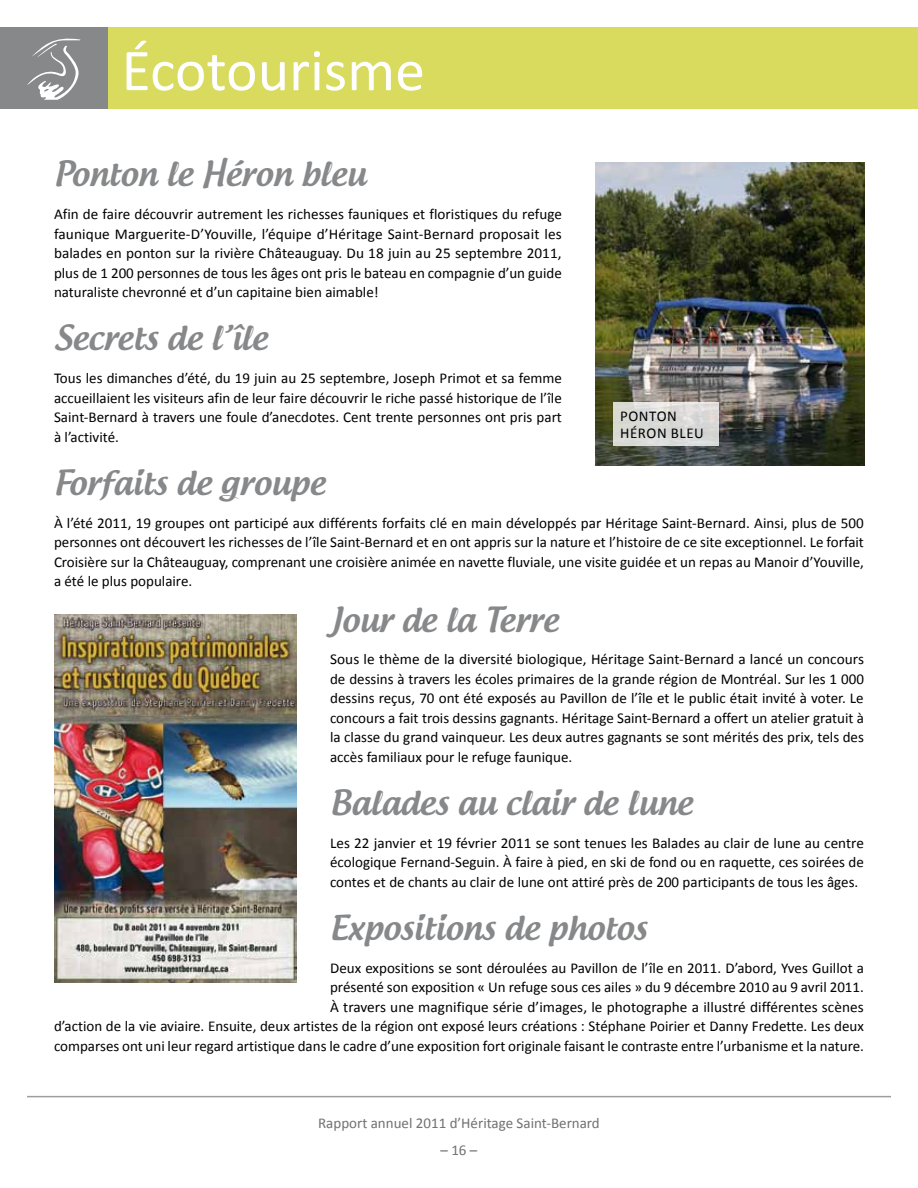
<style>
.page{position:relative;width:918px;height:1188px;background:#fff}
.page>*{position:absolute;margin:0;border:0;box-sizing:border-box;transform-origin:0 0}
.t1{font:60px "Calibri";color:#fff}
.t2{font:500 33px "Androgyne";color:#87888a}
.t3{font:15px/19.5px "Calibri";color:#000;text-align:justify}
.t4{font:15px "Calibri";color:#707172}
</style>
<div class="page">
<div style="left:95px;top:27px;width:823px;height:81px;background:#d8db5d"></div>
<div style="left:0;top:27px;width:108px;height:81px;background:#87888a"></div>
<svg style="left:27px;top:38px;width:54px;height:62px"></svg>
<hr style="left:27px;top:1096px;width:864px;height:1px;background:#9c9e9f">
<img style="left:596px;top:162px;width:269px;height:304px">
<img style="left:54px;top:614px;width:242px;height:368px">
<svg style="left:613px;top:402px;width:106px;height:44px;background:#dadad8"></svg>
<h1 class="t1" style="left:122px;top:32px;width:305px">Écotourisme</h1>
<h2 class="t2" style="left:54px;top:153px;width:314px">Ponton le Héron bleu</h2>
<p class="t3" style="left:54px;top:204px;width:509px">Afin de faire découvrir autrement les richesses fauniques et floristiques du refuge faunique Marguerite-D’Youville, l’équipe d’Héritage Saint-Bernard proposait les balades en ponton sur la rivière Châteauguay. Du 18 juin au 25 septembre 2011, plus de 1 200 personnes de tous les âges ont pris le bateau en compagnie d’un guide naturaliste chevronné et d’un capitaine bien aimable!</p>
<h2 class="t2" style="left:54px;top:317px;width:215px">Secrets de l’île</h2>
<p class="t3" style="left:54px;top:368px;width:510px">Tous les dimanches d’été, du 19 juin au 25 septembre, Joseph Primot et sa femme accueillaient les visiteurs afin de leur faire découvrir le riche passé historique de l’île Saint-Bernard à travers une foule d’anecdotes. Cent trente personnes ont pris part à l’activité.</p>
<h2 class="t2" style="left:54px;top:461px;width:273px">Forfaits de groupe</h2>
<p class="t3" style="left:54px;top:513px;width:811px">À l’été 2011, 19 groupes ont participé aux différents forfaits clé en main développés par Héritage Saint-Bernard. Ainsi, plus de 500 personnes ont découvert les richesses de l’île Saint-Bernard et en ont appris sur la nature et l’histoire de ce site exceptionnel. Le forfait Croisière sur la Châteauguay, comprenant une croisière animée en navette fluviale, une visite guidée et un repas au Manoir d’Youville, a été le plus populaire.</p>
<p class="t3" style="left:620px;top:408px;width:20px;line-height:16.5px">Ponton<br>Héron</p>
<p class="t3" style="left:671px;top:423px;width:9px">bleu</p>
<h2 class="t2" style="left:330px;top:599px;width:230px">Jour de la Terre</h2>
<p class="t3" style="left:330px;top:650px;width:535px">Sous le thème de la diversité biologique, Héritage Saint-Bernard a lancé un concours de dessins à travers les écoles primaires de la grande région de Montréal. Sur les 1 000 dessins reçus, 70 ont été exposés au Pavillon de l’île et le public était invité à voter. Le concours a fait trois dessins gagnants. Héritage Saint-Bernard a offert un atelier gratuit à la classe du grand vainqueur. Les deux autres gagnants se sont mérités des prix, tels des accès familiaux pour le refuge faunique.</p>
<h2 class="t2" style="left:330px;top:781px;width:364px">Balades au clair de lune</h2>
<p class="t3" style="left:330px;top:833px;width:535px">Les 22 janvier et 19 février 2011 se sont tenues les Balades au clair de lune au centre écologique Fernand-Seguin. À faire à pied, en ski de fond ou en raquette, ces soirées de contes et de chants au clair de lune ont attiré près de 200 participants de tous les âges.</p>
<h2 class="t2" style="left:330px;top:906px;width:319px">Expositions de photos</h2>
<p class="t3" style="left:54px;top:958px;width:812px;text-align:right">Deux expositions se sont déroulées au Pavillon de l’île en 2011. D’abord, Yves Guillot a<br>présenté son exposition « Un refuge sous ces ailes » du 9 décembre 2010 au 9 avril 2011.<br>À travers une magnifique série d’images, le photographe a illustré différentes scènes<br>d’action de la vie aviaire. Ensuite, deux artistes de la région ont exposé leurs créations : Stéphane Poirier et Danny Fredette. Les deux comparses ont uni leur regard artistique dans le cadre d’une exposition fort originale faisant le contraste entre l’urbanisme et la nature.</p>
<p class="t4" style="left:318px;top:1113px;width:283px">Rapport annuel 2011 d’Héritage Saint-Bernard</p>
<p class="t4" style="left:441px;top:1140px;width:38px">– 16 –</p>
</div>
